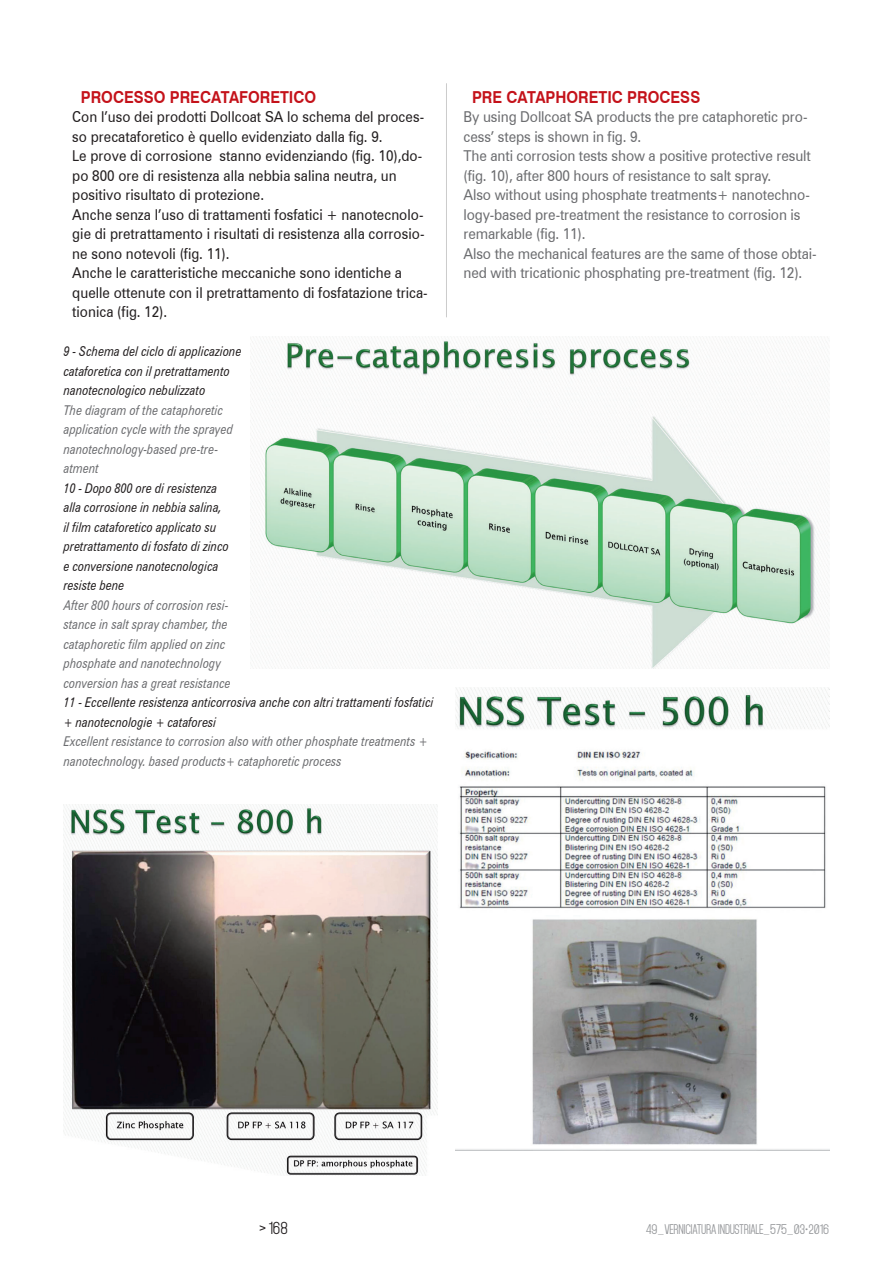
<style>
.page{position:relative;width:893px;height:1263px;background:#fff}
.page>*{position:absolute;margin:0;border:0;box-sizing:border-box;transform-origin:0 0}
.Testo{font:700 16.5px "Swiss 721 BT";color:#c4121a;scale:.9 1}
.Testo-2{font:15px/19.5px "Zurich BT";color:#231f20;scale:.9 1}
.Testo-3{font:15px/19.5px "Zurich BT";letter-spacing:-.01em;color:#6c6d70;scale:.91 1}
.t1{font:15px "Mohave";color:#231f20}
.Cartolina{font:italic 13.5px/19.5px "Zurich BT";color:#6c6d70;scale:.8 1}
.Cartolina-2{font:italic 13.5px/19.5px "Zurich BT";color:#231f20;scale:.8 1}
.t2{font:12px "Mohave";letter-spacing:-.03em;color:#939598}
</style>
<div class="page">
<img style="left:252px;top:337px;width:576px;height:331px">
<img style="left:64px;top:805px;width:374px;height:370px">
<img style="left:455px;top:688px;width:374px;height:463px">
<hr style="left:446px;top:83px;width:1px;height:234px;background:#ccc">
<p class="Testo" style="left:81px;top:87px;width:263px">PROCESSO PRECATAFORETICO</p>
<p class="Testo-2" style="left:72px;top:106px;width:393px">Con l’uso dei prodotti Dollcoat SA lo schema del proces&shy;so precataforetico è quello evidenziato dalla fig. 9.</p>
<p class="Testo-2" style="left:72px;top:145px;width:391px">Le prove di corrosione stanno evidenziando (fig. 10),do&shy;po 800 ore di resistenza alla nebbia salina neutra, un positivo risultato di protezione.</p>
<p class="Testo-2" style="left:72px;top:204px;width:393px;text-align:justify">Anche senza l’uso di trattamenti fosfatici + nanotecnolo&shy;gie di pretrattamento i risultati di resistenza alla corrosio&shy;ne sono notevoli (fig. 11).</p>
<p class="Testo-2" style="left:72px;top:262px;width:396px">Anche le caratteristiche meccaniche sono identiche a quelle ottenute con il pretrattamento di fosfatazione trica&shy;tionica (fig. 12).</p>
<p class="Cartolina-2" style="left:64px;top:341px;width:224px">9 - Schema del ciclo di applicazione cataforetica con il pretrattamento nanotecnologico nebulizzato</p>
<p class="Cartolina" style="left:64px;top:400px;width:213px">The diagram of the cataphoretic application cycle with the sprayed nanotechnology-based pre-tre&shy;atment</p>
<p class="Cartolina-2" style="left:64px;top:478px;width:208px">10 - Dopo 800 ore di resistenza alla corrosione in nebbia salina, il film cataforetico applicato su pretrattamento di fosfato di zinco e conversione nanotecnologica resiste bene</p>
<p class="Cartolina" style="left:64px;top:595px;width:208px">After 800 hours of corrosion resi&shy;stance in salt spray chamber, the cataphoretic film applied on zinc phosphate and nanotechnology</p>
<p class="Cartolina" style="left:64px;top:673px;width:210px">conversion has a great resistance</p>
<p class="Cartolina-2" style="left:64px;top:692px;width:464px">11 - Eccellente resistenza anticorrosiva anche con altri trattamenti fosfatici + nanotecnologie + cataforesi</p>
<p class="Cartolina" style="left:64px;top:731px;width:456px">Excellent resistance to corrosion also with other phosphate treatments + nanotechnology. based products+ cataphoretic process</p>
<p class="Testo" style="left:472px;top:87px;width:255px">PRE CATAPHORETIC PROCESS</p>
<p class="Testo-3" style="left:463px;top:106px;width:380px">By using Dollcoat SA products the pre cataphoretic pro&shy;cess’ steps is shown in fig. 9.</p>
<p class="Testo-3" style="left:463px;top:145px;width:383px">The anti corrosion tests show a positive protective result (fig. 10), after 800 hours of resistance to salt spray.</p>
<p class="Testo-3" style="left:463px;top:184px;width:382px">Also without using phosphate treatments+ nanotechno&shy;logy-based pre-treatment the resistance to corrosion is remarkable (fig. 11).</p>
<p class="Testo-3" style="left:463px;top:243px;width:389px">Also the mechanical features are the same of those obtai&shy;ned with tricationic phosphating pre-treatment (fig. 12).</p>
<p class="t1" style="left:259px;top:1219px;width:30px">&gt; 168</p>
<p class="t2" style="left:646px;top:1221px;width:185px">49_VERNICIATURA INDUSTRIALE_575_03•2016</p>
</div>
